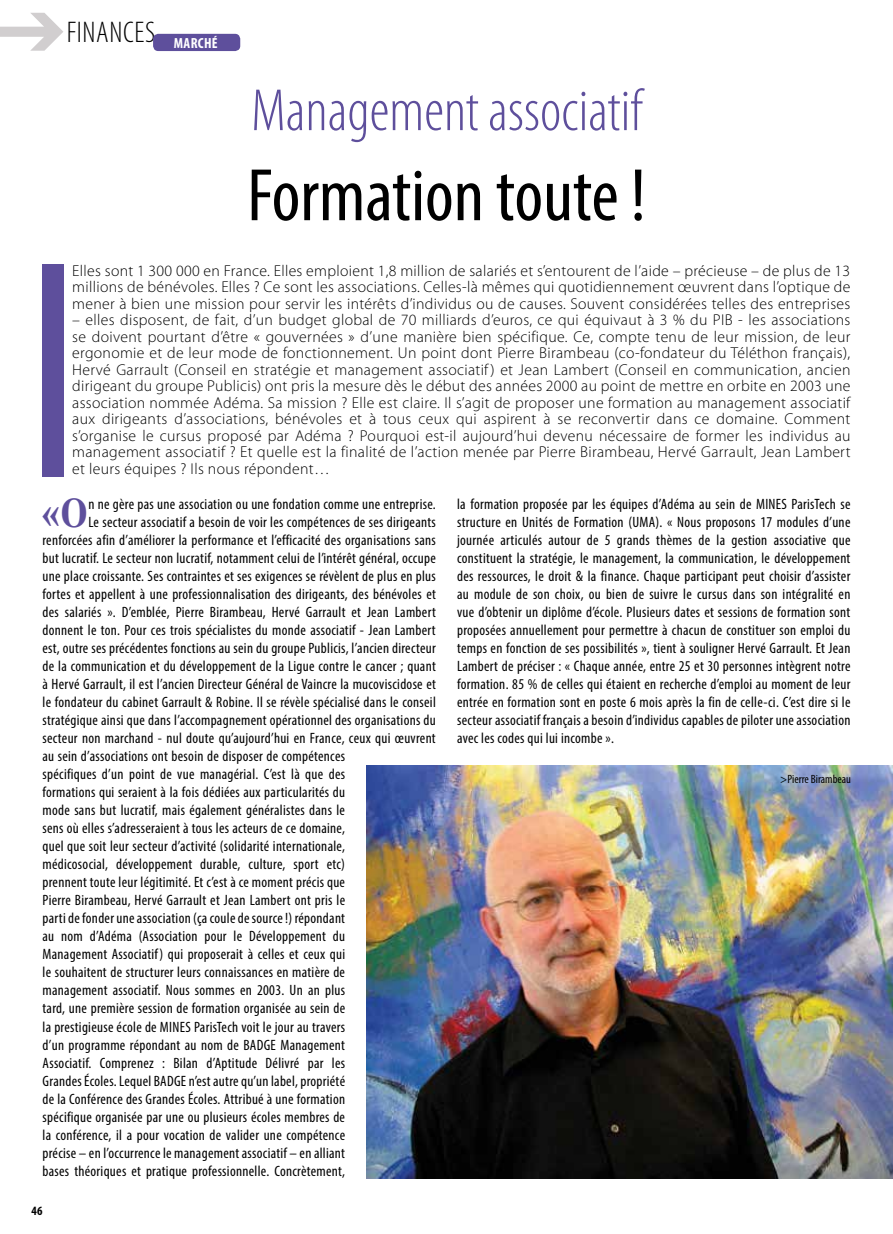
<style>
.page{position:relative;width:893px;height:1234px;background:#fff}
.page>*{position:absolute;margin:0;border:0;box-sizing:border-box;transform-origin:0 0}
.t1{font:condensed 75px "Myriad Pro";color:#000}
.t2{font:300 condensed 60px "Myriad Pro";color:#5e4f9c}
.t3{font:700 condensed 41.4px "Times New Roman MT Std";color:#5e4f9c}
.t4{font:300 condensed 30px "Myriad Pro";letter-spacing:.02em;color:#000}
.t5{font:300 15.75px/16.5px "Myriad Pro";letter-spacing:.02em;color:#000;text-align:justify}
.t6{font:condensed 15px/18px "Myriad Pro";letter-spacing:.02em;color:#000;text-align:justify}
.t7{font:700 condensed 12.75px "Myriad Pro";color:#000}
.t8{font:condensed 12px "Myriad Pro";color:#000}
</style>
<div class="page">
<div style="left:153px;top:34px;width:87px;height:17px;background:#5e4f9c;border-radius:5px"></div>
<div style="left:43px;top:264px;width:21px;height:212px;background:#5e4f9c"></div>
<svg style="left:0;top:13px;width:63px;height:38px"></svg>
<img style="left:366px;top:765px;width:527px;height:413px">
<h3 class="t4" style="left:67px;top:14px;width:152px">FINANCES <sub>MARCHÉ</sub></h3>
<h2 class="t2" style="left:251px;top:75px;width:392px">Management associatif</h2>
<h1 class="t1" style="left:247px;top:150px;width:400px">Formation toute !</h1>
<p class="t5" style="left:72px;top:262px;width:780px">Elles sont 1 300 000 en France. Elles emploient 1,8 million de salariés et s’entourent de l’aide – précieuse – de plus de 13 millions de bénévoles. Elles ? Ce sont les associations. Celles-là mêmes qui quotidiennement œuvrent dans l’optique de mener à bien une mission pour servir les intérêts d’individus ou de causes. Souvent considérées telles des entreprises</p>
<p class="t5" style="left:72px;top:311px;width:780px">– elles disposent, de fait, d’un budget global de 70 milliards d’euros, ce qui équivaut à 3 % du PIB - les associations se doivent pourtant d’être « gouvernées » d’une manière bien spécifique. Ce, compte tenu de leur mission, de leur ergonomie et de leur mode de fonctionnement. Un point dont Pierre Birambeau (co-fondateur du Téléthon français), Hervé Garrault (Conseil en stratégie et management associatif ) et Jean Lambert (Conseil en communication, ancien dirigeant du groupe Publicis) ont pris la mesure dès le début des années 2000 au point de mettre en orbite en 2003 une association nommée Adéma. Sa mission ? Elle est claire. Il s’agit de proposer une formation au management associatif aux dirigeants d’associations, bénévoles et à tous ceux qui aspirent à se reconvertir dans ce domaine. Comment s’organise le cursus proposé par Adéma ? Pourquoi est-il aujourd’hui devenu nécessaire de former les individus au management associatif ? Et quelle est la finalité de l’action menée par Pierre Birambeau, Hervé Garrault, Jean Lambert et leurs équipes ? Ils nous répondent…</p>
<h3 class="t3" style="left:41px;top:489px;width:48px">«O</h3>
<p class="t6" style="left:88px;top:495px;width:349px">n ne gère pas une association ou une fondation comme une entreprise.</p>
<p class="t6" style="left:88px;top:513px;width:349px">Le secteur associatif a besoin de voir les compétences de ses dirigeants</p>
<p class="t6" style="left:43px;top:531px;width:395px">renforcées afin d’améliorer la performance et l’efficacité des organisations sans</p>
<p class="t6" style="left:43px;top:549px;width:395px">but lucratif. Le secteur non lucratif, notamment celui de l’intérêt général, occupe</p>
<p class="t6" style="left:43px;top:567px;width:395px">une place croissante. Ses contraintes et ses exigences se révèlent de plus en plus</p>
<p class="t6" style="left:43px;top:585px;width:395px">fortes et appellent à une professionnalisation des dirigeants, des bénévoles et</p>
<p class="t6" style="left:43px;top:603px;width:395px">des salariés ». D’emblée, Pierre Birambeau, Hervé Garrault et Jean Lambert</p>
<p class="t6" style="left:43px;top:621px;width:395px">donnent le ton. Pour ces trois spécialistes du monde associatif - Jean Lambert</p>
<p class="t6" style="left:43px;top:639px;width:395px">est, outre ses précédentes fonctions au sein du groupe Publicis, l’ancien directeur</p>
<p class="t6" style="left:43px;top:657px;width:395px">de la communication et du développement de la Ligue contre le cancer ; quant</p>
<p class="t6" style="left:43px;top:675px;width:395px">à Hervé Garrault, il est l’ancien Directeur Général de Vaincre la mucoviscidose et</p>
<p class="t6" style="left:43px;top:693px;width:395px">le fondateur du cabinet Garrault &amp; Robine. Il se révèle spécialisé dans le conseil</p>
<p class="t6" style="left:43px;top:711px;width:395px">stratégique ainsi que dans l’accompagnement opérationnel des organisations du</p>
<p class="t6" style="left:43px;top:729px;width:395px">secteur non marchand - nul doute qu’aujourd’hui en France, ceux qui œuvrent</p>
<p class="t6" style="left:43px;top:747px;width:304px">au sein d’associations ont besoin de disposer de compétences</p>
<p class="t6" style="left:43px;top:765px;width:304px">spécifiques d’un point de vue managérial. C’est là que des</p>
<p class="t6" style="left:43px;top:783px;width:304px">formations qui seraient à la fois dédiées aux particularités du</p>
<p class="t6" style="left:43px;top:801px;width:304px">mode sans but lucratif, mais également généralistes dans le</p>
<p class="t6" style="left:43px;top:819px;width:304px">sens où elles s’adresseraient à tous les acteurs de ce domaine,</p>
<p class="t6" style="left:43px;top:837px;width:304px">quel que soit leur secteur d’activité (solidarité internationale,</p>
<p class="t6" style="left:43px;top:855px;width:304px">médicosocial, développement durable, culture, sport etc)</p>
<p class="t6" style="left:43px;top:873px;width:304px">prennent toute leur légitimité. Et c’est à ce moment précis que</p>
<p class="t6" style="left:43px;top:891px;width:304px">Pierre Birambeau, Hervé Garrault et Jean Lambert ont pris le</p>
<p class="t6" style="left:43px;top:909px;width:304px">parti de fonder une association (ça coule de source !) répondant</p>
<p class="t6" style="left:43px;top:927px;width:304px">au nom d’Adéma (Association pour le Développement du</p>
<p class="t6" style="left:43px;top:945px;width:304px">Management Associatif) qui proposerait à celles et ceux qui</p>
<p class="t6" style="left:43px;top:963px;width:304px">le souhaitent de structurer leurs connaissances en matière de</p>
<p class="t6" style="left:43px;top:981px;width:304px">management associatif. Nous sommes en 2003. Un an plus</p>
<p class="t6" style="left:43px;top:999px;width:304px">tard, une première session de formation organisée au sein de</p>
<p class="t6" style="left:43px;top:1017px;width:304px">la prestigieuse école de MINES ParisTech voit le jour au travers</p>
<p class="t6" style="left:43px;top:1035px;width:304px">d’un programme répondant au nom de BADGE Management</p>
<p class="t6" style="left:43px;top:1053px;width:304px">Associatif. Comprenez : Bilan d’Aptitude Délivré par les</p>
<p class="t6" style="left:43px;top:1071px;width:304px">Grandes Écoles. Lequel BADGE n’est autre qu’un label, propriété</p>
<p class="t6" style="left:43px;top:1089px;width:304px">de la Conférence des Grandes Écoles. Attribué à une formation</p>
<p class="t6" style="left:43px;top:1107px;width:304px">spécifique organisée par une ou plusieurs écoles membres de</p>
<p class="t6" style="left:43px;top:1125px;width:304px">la conférence, il a pour vocation de valider une compétence</p>
<p class="t6" style="left:43px;top:1143px;width:304px">précise – en l’occurrence le management associatif – en alliant</p>
<p class="t6" style="left:43px;top:1161px;width:304px">bases théoriques et pratique professionnelle. Concrètement,</p>
<p class="t7" style="left:32px;top:1202px;width:12px">46</p>
<p class="t6" style="left:457px;top:495px;width:395px">la formation proposée par les équipes d’Adéma au sein de MINES ParisTech se structure en Unités de Formation (UMA). « Nous proposons 17 modules d’une journée articulés autour de 5 grands thèmes de la gestion associative que constituent la stratégie, le management, la communication, le développement des ressources, le droit &amp; la finance. Chaque participant peut choisir d’assister au module de son choix, ou bien de suivre le cursus dans son intégralité en vue d’obtenir un diplôme d’école. Plusieurs dates et sessions de formation sont proposées annuellement pour permettre à chacun de constituer son emploi du temps en fonction de ses possibilités », tient à souligner Hervé Garrault. Et Jean Lambert de préciser : « Chaque année, entre 25 et 30 personnes intègrent notre formation. 85 % de celles qui étaient en recherche d’emploi au moment de leur entrée en formation sont en poste 6 mois après la fin de celle-ci. C’est dire si le secteur associatif français a besoin d’individus capables de piloter une association avec les codes qui lui incombe ».</p>
<p class="t8" style="left:780px;top:771px;width:72px">&gt;Pierre Birambeau</p>
</div>
